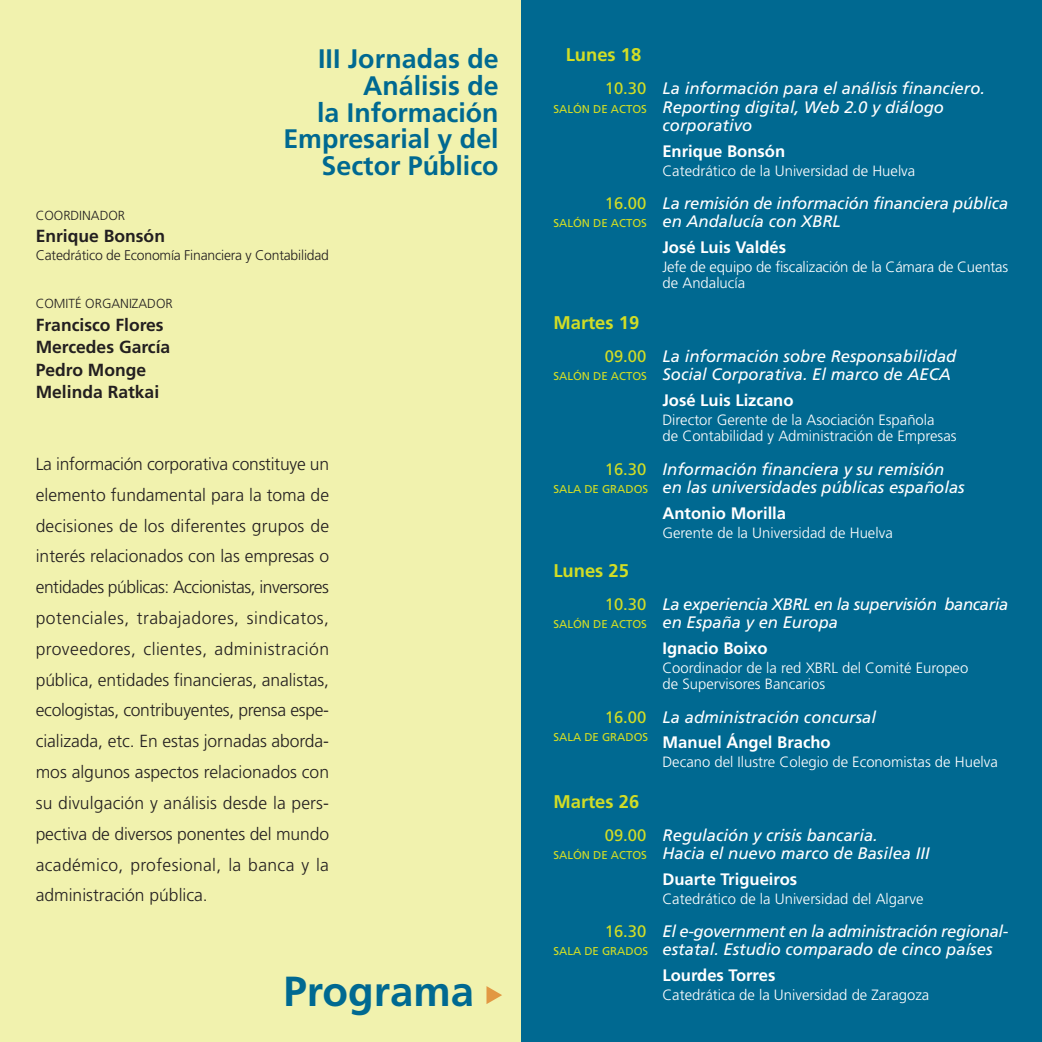
<style>
.page{position:relative;width:1042px;height:1042px;background:#fff}
.page>*{position:absolute;margin:0;border:0;box-sizing:border-box;transform-origin:0 0}
.t1{font:700 42px "Frutiger";color:#006991}
.t2{font:700 26.78px/26.8px "Frutiger";color:#006991;text-align:right}
.t3{font:700 18.38px "Frutiger";color:#d2dd25}
.t4{font:300 17.5px/30.8px "Frutiger";letter-spacing:.01em;color:#231f20;text-align:justify}
.t5{font:700 17.5px/22.4px "Frutiger";color:#231f20}
.t6{font:italic 16.62px/18.4px "Frutiger";color:#fff}
.t7{font:700 16.62px "Frutiger";color:#fff}
.t8{font:italic 16.62px/18.4px "Frutiger";letter-spacing:-.025em;color:#fff}
.t9{font:italic 16.62px/18.4px "Frutiger";letter-spacing:-.02em;color:#fff}
.t10{font:300 14.88px/16.4px "Frutiger";color:#fff}
.t11{font:300 14px "Frutiger";letter-spacing:-.015em;color:#231f20}
.t12{font:300 13.12px "Frutiger";color:#231f20}
.s1{font-style:normal;color:#d2dd25}
.s2{font-style:normal;font-size:11.38px;color:#d2dd25}
.s3{font-weight:700;font-style:normal}
</style>
<div class="page">
<div style="left:0;top:0;width:521px;height:1042px;background:#f1f2ae"></div>
<div style="left:521px;top:0;width:521px;height:1042px;background:#006991"></div>
<svg style="left:486px;top:986px;width:16px;height:18px"></svg>
<h2 class="t2" style="left:283px;top:47px;width:217px">III Jornadas de<br>Análisis de<br>la Información<br>Empresarial y del<br>Sector Público</h2>
<p class="t12" style="left:36px;top:210px;width:91px">COORDINADOR</p>
<p class="t5" style="left:36px;top:226px;width:131px">Enrique Bonsón</p>
<p class="t11" style="left:36px;top:249px;width:295px">Catedrático de Economía Financiera y Contabilidad</p>
<p class="t12" style="left:36px;top:298px;width:139px">COMITÉ ORGANIZADOR</p>
<p class="t5" style="left:36px;top:315px;width:136px">Francisco Flores<br>Mercedes García<br>Pedro Monge<br>Melinda Ratkai</p>
<p class="t4" style="left:36px;top:450px;width:295px">La información corporativa constituye un elemento fundamental para la toma de decisiones de los diferentes grupos de interés relacionados con las empresas o entidades públicas: Accionistas, inversores potenciales, trabajadores, sindicatos, proveedores, clientes, administración pública, entidades financieras, analistas, ecologistas, contribuyentes, prensa espe&shy;cializada, etc. En estas jornadas aborda&shy;mos algunos aspectos relacionados con su divulgación y análisis desde la pers&shy;pectiva de diversos ponentes del mundo académico, profesional, la banca y la administración pública.</p>
<h1 class="t1" style="left:283px;top:974px;width:192px">Programa</h1>
<p class="t3" style="left:566px;top:47px;width:77px">Lunes 18</p>
<p class="t6" style="left:605px;top:81px;width:382px"><span class="s1">10.30</span> La información para el análisis financiero.</p>
<p class="t6" style="left:553px;top:99px;width:392px"><span class="s2">SALÓN DE ACTOS</span> Reporting digital, Web 2.0 y diálogo</p>
<p class="t6" style="left:662px;top:117px;width:91px">corporativo</p>
<p class="t7" style="left:662px;top:144px;width:124px">Enrique Bonsón</p>
<p class="t10" style="left:662px;top:163px;width:254px">Catedrático de la Universidad de Huelva</p>
<p class="t6" style="left:553px;top:195px;width:456px;text-indent:51px"><span class="s1">16.00</span> La remisión de información financiera pública<br><span class="s2">SALÓN DE ACTOS</span> en Andalucía con XBRL</p>
<p class="t7" style="left:662px;top:240px;width:125px">José Luis Valdés</p>
<p class="t10" style="left:662px;top:260px;width:347px">Jefe de equipo de fiscalización de la Cámara de Cuentas de Andalucía</p>
<p class="t3" style="left:553px;top:315px;width:87px">Martes 19</p>
<p class="t6" style="left:553px;top:348px;width:404px;text-indent:51px"><span class="s1">09.00</span> La información sobre Responsabilidad<br><span class="s2">SALÓN DE ACTOS</span> Social Corporativa. El marco de AECA</p>
<p class="t7" style="left:662px;top:393px;width:133px">José Luis Lizcano</p>
<p class="t10" style="left:662px;top:413px;width:296px">Director Gerente de la Asociación Española<br>de Contabilidad y Administración de Empresas</p>
<p class="t6" style="left:553px;top:461px;width:413px;text-indent:51px"><span class="s1">16.30</span> Información financiera y su remisión<br><span class="s2">SALA DE GRADOS</span> en las universidades públicas españolas</p>
<p class="t7" style="left:662px;top:506px;width:125px">Antonio Morilla</p>
<p class="t10" style="left:662px;top:525px;width:232px">Gerente de la Universidad de Huelva</p>
<p class="t3" style="left:553px;top:563px;width:77px">Lunes 25</p>
<p class="t9" style="left:553px;top:596px;width:456px;text-indent:51px"><span class="s1">10.30</span> La experiencia XBRL en la supervisión bancaria<br><span class="s2">SALÓN DE ACTOS</span> en España y en Europa</p>
<p class="t7" style="left:662px;top:641px;width:107px">Ignacio Boixo</p>
<p class="t10" style="left:662px;top:660px;width:307px">Coordinador de la red XBRL del Comité Europeo de Supervisores Bancarios</p>
<p class="t6" style="left:553px;top:705px;width:324px;line-height:25.7px;text-indent:51px"><span class="s1">16.00</span> La administración concursal<br><sup>SALA</sup> <sup>DE</sup> <sup>GRADOS</sup> <span class="s3">Manuel Ángel Bracho</span></p>
<p class="t10" style="left:662px;top:755px;width:337px">Decano del Ilustre Colegio de Economistas de Huelva</p>
<p class="t3" style="left:553px;top:794px;width:87px">Martes 26</p>
<p class="t6" style="left:553px;top:827px;width:378px;text-align:center"><span class="s1">09.00</span> Regulación y crisis bancaria.<br><span class="s2">SALÓN DE ACTOS</span> Hacia el nuevo marco de Basilea III</p>
<p class="t7" style="left:662px;top:872px;width:136px">Duarte Trigueiros</p>
<p class="t10" style="left:662px;top:891px;width:263px">Catedrático de la Universidad del Algarve</p>
<p class="t8" style="left:553px;top:923px;width:456px;text-indent:51px"><span class="s1">16.30</span> El e-government en la administración regional-<br><span class="s2">SALA DE GRADOS</span> estatal. Estudio comparado de cinco países</p>
<p class="t7" style="left:662px;top:968px;width:115px">Lourdes Torres</p>
<p class="t10" style="left:662px;top:987px;width:268px">Catedrática de la Universidad de Zaragoza</p>
</div>
